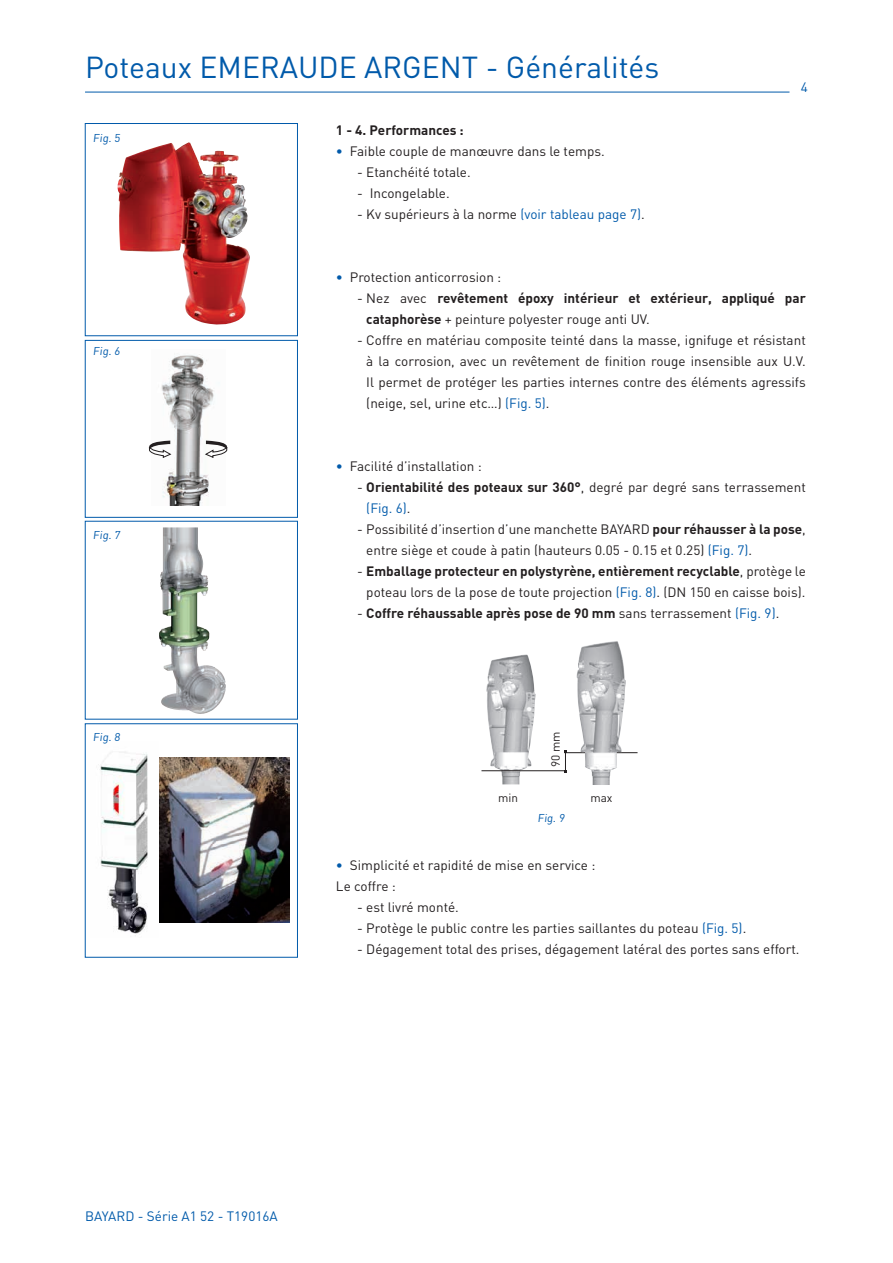
<style>
.page{position:relative;width:893px;height:1263px;background:#fff}
.page>*{position:absolute;margin:0;border:0;box-sizing:border-box;transform-origin:0 0}
.t1{font:30px "DIN";color:#015aaa}
.t2{font:13.5px/21px "DIN";color:#231f20}
.t3{font:700 13.5px/21px "DIN";color:#231f20}
.t4{font:13.5px "DIN";color:#015aaa}
.t5{font:11.7px "DIN Pro";color:#231f20}
.t6{font:11.25px "DIN";color:#015aaa}
.s1{color:#015aaa}
.s2{font-weight:400}
.s3{font-weight:700}
.s4{font-weight:400;color:#015aaa}
</style>
<div class="page">
<hr style="left:85px;top:92px;width:704px;height:1px;background:#015aaa">
<div style="left:85px;top:123px;width:213px;height:213px;border:1px solid #015aaa"></div>
<img style="left:117px;top:142px;width:133px;height:183px">
<img style="left:159px;top:758px;width:131px;height:164px">
<img style="left:100px;top:751px;width:48px;height:185px">
<img style="left:159px;top:527px;width:67px;height:187px">
<svg style="left:564px;top:750px;width:3px;height:23px"></svg>
<hr style="left:564px;top:752px;width:73px;height:1px;background:#231f20">
<img style="left:486px;top:654px;width:50px;height:130px">
<img style="left:576px;top:641px;width:50px;height:144px">
<hr style="left:481px;top:770px;width:84px;height:1px;background:#231f20">
<div style="left:85px;top:340px;width:213px;height:177px;border:1px solid #015aaa"></div>
<img style="left:161px;top:354px;width:53px;height:152px">
<svg style="left:205px;top:441px;width:23px;height:17px"></svg>
<svg style="left:148px;top:441px;width:23px;height:17px"></svg>
<p class="t1" style="left:85px;top:49px;width:576px">Poteaux EMERAUDE ARGENT - Généralités</p>
<p class="t6" style="left:93px;top:131px;width:30px">Fig. 5</p>
<p class="t3" style="left:336px;top:119px;width:129px">1 - 4. Performances :</p>
<p class="t2" style="left:336px;top:140px;width:270px"><span class="s1">•</span> Faible couple de manœuvre dans le temps.</p>
<p class="t2" style="left:357px;top:161px;width:115px">- Etanchéité totale.</p>
<p class="t2" style="left:357px;top:182px;width:94px">- Incongelable.</p>
<p class="t2" style="left:357px;top:203px;width:289px">- Kv supérieurs à la norme <span class="s1">(voir tableau page 7)</span>.</p>
<p class="t4" style="left:801px;top:79px;width:9px">4</p>
<p class="t6" style="left:93px;top:344px;width:30px">Fig. 6</p>
<p class="t6" style="left:93px;top:527px;width:30px">Fig. 7</p>
<p class="t6" style="left:93px;top:730px;width:30px">Fig. 8</p>
<p class="t2" style="left:336px;top:266px;width:167px"><span class="s1">•</span> Protection anticorrosion :</p>
<p class="t3" style="left:366px;top:287px;width:441px;text-indent:-9px"><span class="s2">- Nez avec</span> revêtement époxy intérieur et extérieur, appliqué par cataphorèse <span class="s2">+ peinture polyester rouge anti UV.</span></p>
<p class="t2" style="left:366px;top:329px;width:441px;text-align:justify;text-indent:-9px">- Coffre en matériau composite teinté dans la masse, ignifuge et résistant à la corrosion, avec un revêtement de finition rouge insensible aux U.V.<br>Il permet de protéger les parties internes contre des éléments agressifs (neige, sel, urine etc…) <span class="s1">(Fig. 5)</span>.</p>
<p class="t2" style="left:336px;top:455px;width:147px"><span class="s1">•</span> Facilité d’installation :</p>
<p class="t2" style="left:366px;top:476px;width:441px;text-indent:-9px">- <span class="s3">Orientabilité des poteaux sur 360°</span>, degré par degré sans terrassement <span class="s1">(Fig. 6)</span>.</p>
<p class="t2" style="left:366px;top:518px;width:441px;text-indent:-9px">- Possibilité d’insertion d’une manchette BAYARD <span class="s3">pour réhausser à la pose</span>, entre siège et coude à patin (hauteurs 0.05 - 0.15 et 0.25) <span class="s1">(Fig. 7)</span>.</p>
<p class="t2" style="left:357px;top:560px;width:450px;text-align:right">- <span class="s3">Emballage protecteur en polystyrène, entièrement recyclable</span>, protège le poteau lors de la pose de toute projection <span class="s1">(Fig. 8)</span>. (DN 150 en caisse bois).</p>
<p class="t3" style="left:357px;top:602px;width:424px"><span class="s2">-</span> Coffre réhaussable après pose de 90 mm <span class="s2">sans terrassement</span> <span class="s4">(Fig. 9)</span><span class="s2">.</span></p>
<p class="t5" style="left:546px;top:767px;width:37px;rotate:-90deg">90 mm</p>
<p class="t5" style="left:498px;top:789px;width:21px">min</p>
<p class="t5" style="left:590px;top:789px;width:24px">max</p>
<p class="t6" style="left:537px;top:811px;width:30px">Fig. 9</p>
<p class="t2" style="left:336px;top:854px;width:261px"><span class="s1">•</span> Simplicité et rapidité de mise en service :</p>
<p class="t2" style="left:336px;top:875px;width:62px">Le coffre :</p>
<p class="t2" style="left:357px;top:896px;width:103px">- est livré monté.</p>
<p class="t2" style="left:357px;top:917px;width:391px">- Protège le public contre les parties saillantes du poteau <span class="s1">(Fig. 5)</span>.</p>
<p class="t2" style="left:357px;top:938px;width:444px">- Dégagement total des prises, dégagement latéral des portes sans effort.</p>
<p class="t4" style="left:85px;top:1207px;width:194px">BAYARD - Série A1 52 - T19016A</p>
</div>
